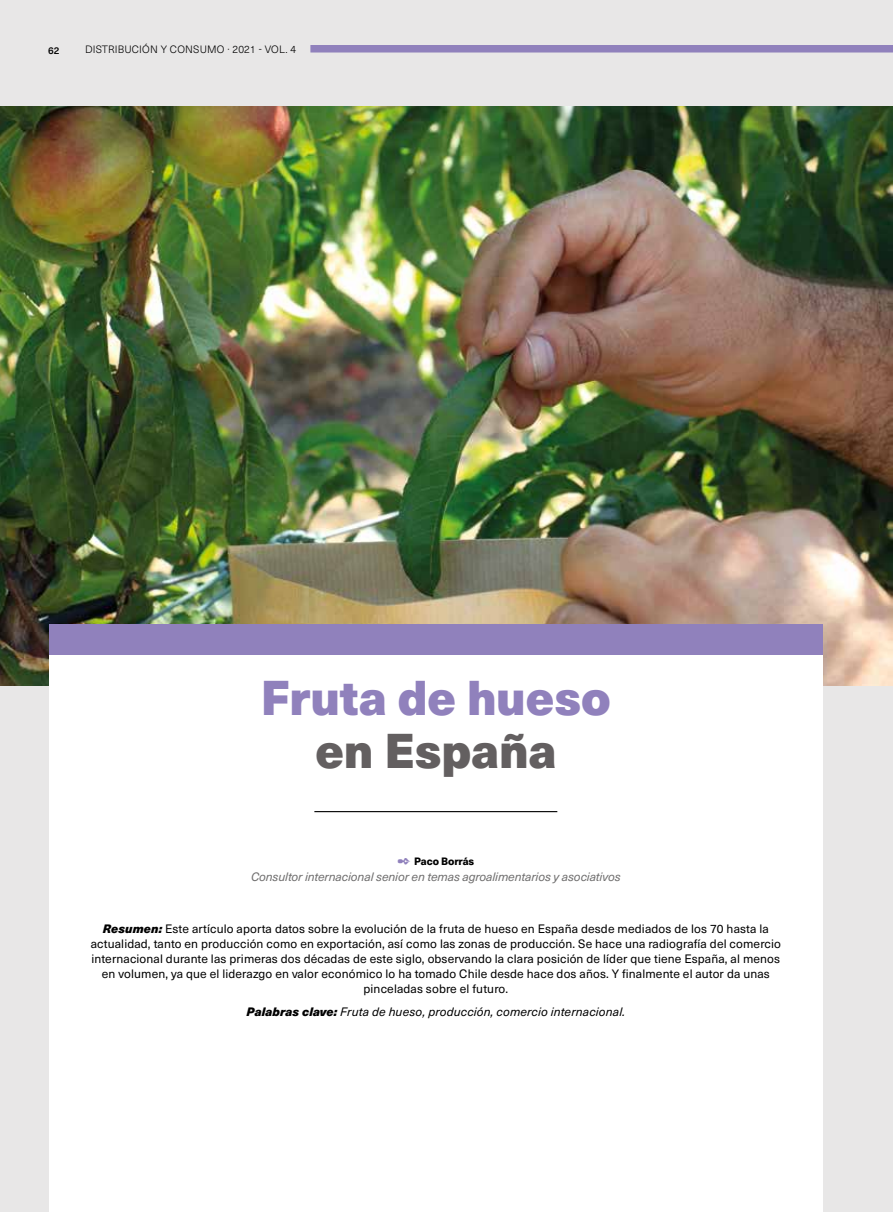
<style>
.page{position:relative;width:893px;height:1212px;background:#e8e7e7}
.page>*{position:absolute;margin:0;border:0;box-sizing:border-box;transform-origin:0 0}
.t1{font:900 48px "Neue Haas Unica";color:#9081bc}
.t2{font:900 48px "Neue Haas Unica";color:#635f60}
.t3{font:12px/15px "Neue Haas Unica";letter-spacing:.01em;color:#000;text-align:center}
.t4{font:italic 12px "Neue Haas Unica";letter-spacing:-.01em;color:#706f6f}
.t5{font:italic 12px "Neue Haas Unica";letter-spacing:.01em;color:#000}
.t6{font:300 10.5px "Neue Haas Unica";letter-spacing:.02em;color:#000}
.t7{font:800 10.5px "Neue Haas Unica";letter-spacing:-.01em;color:#000}
.t8{font:500 9.75px "Neue Haas Unica";color:#000}
.s1{color:#9081bc}
.s2{font-weight:700;font-style:italic}
.s3{font-weight:700}
</style>
<div class="page">
<img style="left:0;top:106px;width:893px;height:579px">
<div style="left:49px;top:624px;width:774px;height:588px;background:#fff"></div>
<div style="left:49px;top:624px;width:774px;height:31px;background:#9081bc"></div>
<div style="left:310px;top:45px;width:583px;height:8px;background:#9081bc"></div>
<hr style="left:314px;top:811px;width:243px;height:1px;background:#000">
<p class="t8" style="left:48px;top:43px;width:13px">62</p>
<p class="t6" style="left:85px;top:41px;width:213px">DISTRIBUCIÓN Y CONSUMO · 2021 - VOL. 4</p>
<h1 class="t1" style="left:261px;top:660px;width:352px">Fruta de hueso</h1>
<h1 class="t2" style="left:315px;top:713px;width:243px">en España</h1>
<p class="t7" style="left:398px;top:853px;width:78px"><span class="s1">✒</span> Paco Borrás</p>
<p class="t4" style="left:251px;top:868px;width:371px">Consultor internacional senior en temas agroalimentarios y asociativos</p>
<p class="t3" style="left:91px;top:920px;width:692px"><span class="s2">Resumen:</span> Este artículo aporta datos sobre la evolución de la fruta de hueso en España desde mediados de los 70 hasta la actualidad, tanto en producción como en exportación, así como las zonas de producción. Se hace una radiografía del comercio internacional durante las primeras dos décadas de este siglo, observando la clara posición de líder que tiene España, al menos en volumen, ya que el liderazgo en valor económico lo ha tomado Chile desde hace dos años. Y finalmente el autor da unas pinceladas sobre el futuro.</p>
<p class="t5" style="left:247px;top:1003px;width:380px"><span class="s3">Palabras clave:</span> Fruta de hueso, producción, comercio internacional.</p>
</div>
